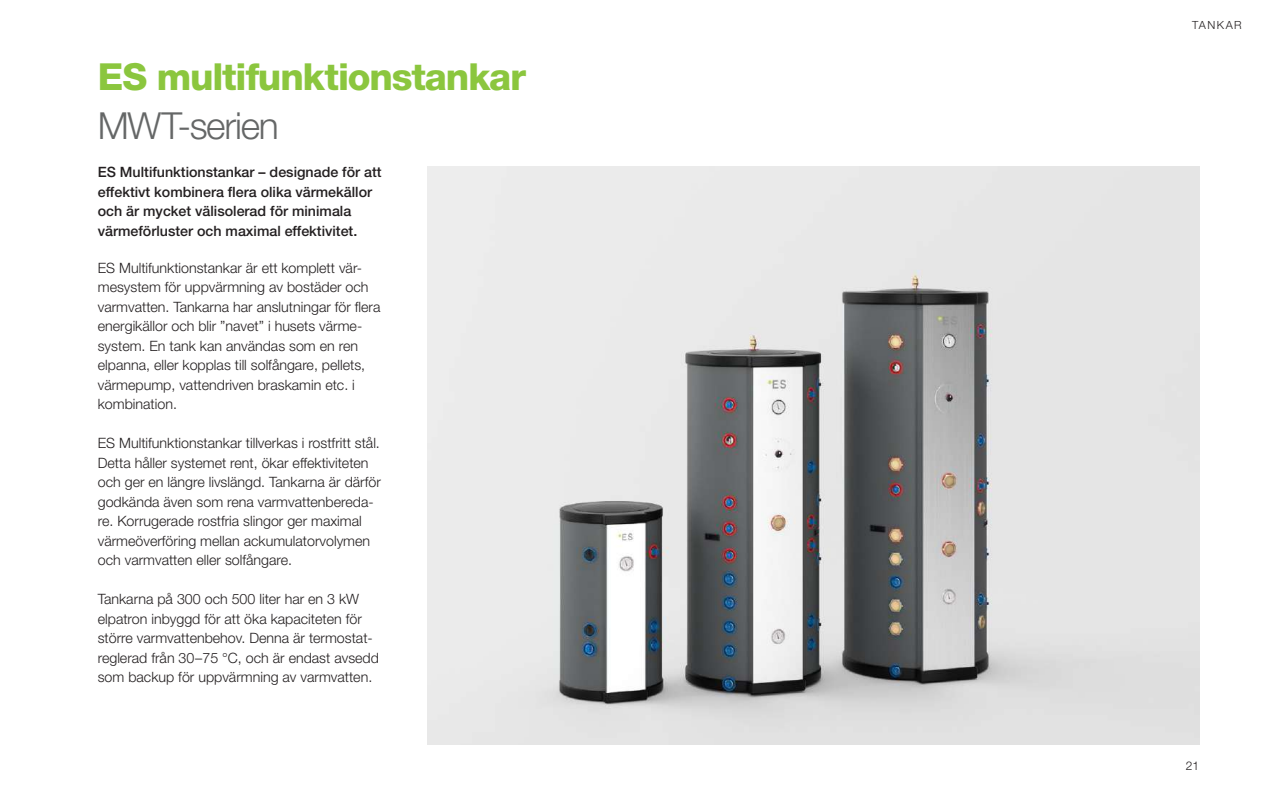
<style>
.page{position:relative;width:1263px;height:808px;background:#fff}
.page>*{position:absolute;margin:0;border:0;box-sizing:border-box;transform-origin:0 0}
.t1{font:800 37.35px "Helvetica Neue LT Std";letter-spacing:-.03em;color:#8bc63e}
.t2{font:300 37.35px "Helvetica Neue LT Std";letter-spacing:-.03em;color:#656767}
.t3{font:300 14.25px/19.5px "Helvetica Neue LT Std";color:#231f20}
.t4{font:500 14.25px/19.5px "Helvetica Neue LT Std";color:#231f20}
.t5{font:300 12px "Helvetica Neue LT Std";color:#231f20}
.t6{font:300 11.25px "Helvetica Neue LT Std";letter-spacing:.13em;color:#231f20}
</style>
<div class="page">
<img style="left:427px;top:167px;width:772px;height:577px">
<h1 class="t1" style="left:98px;top:55px;width:430px">ES multifunktionstankar</h1>
<h1 class="t2" style="left:98px;top:103px;width:183px">MWT-serien</h1>
<p class="t4" style="left:98px;top:162px;width:285px">ES Multifunktionstankar – designade för att effektivt kombinera flera olika värmekällor och är mycket välisolerad för minimala värmeförluster och maximal effektivitet.</p>
<p class="t3" style="left:98px;top:258px;width:284px">ES Multifunktionstankar är ett komplett vär&shy;mesystem för uppvärmning av bostäder och varmvatten. Tankarna har anslutningar för flera energikällor och blir ”navet” i husets värme&shy;system. En tank kan användas som en ren elpanna, eller kopplas till solfångare, pellets, värmepump, vattendriven braskamin etc. i kombination.</p>
<p class="t3" style="left:98px;top:433px;width:285px">ES Multifunktionstankar tillverkas i rostfritt stål.<br>Detta håller systemet rent, ökar effektiviteten och ger en längre livslängd. Tankarna är därför godkända även som rena varmvattenbereda&shy;re. Korrugerade rostfria slingor ger maximal värmeöverföring mellan ackumulatorvolymen och varmvatten eller solfångare.</p>
<p class="t3" style="left:98px;top:589px;width:283px">Tankarna på 300 och 500 liter har en 3 kW elpatron inbyggd för att öka kapaciteten för större varmvattenbehov. Denna är termostat&shy;reglerad från 30–75 °C, och är endast avsedd som backup för uppvärmning av varmvatten.</p>
<p class="t6" style="left:1192px;top:18px;width:51px">TANKAR</p>
<p class="t5" style="left:1186px;top:758px;width:15px">21</p>
</div>
